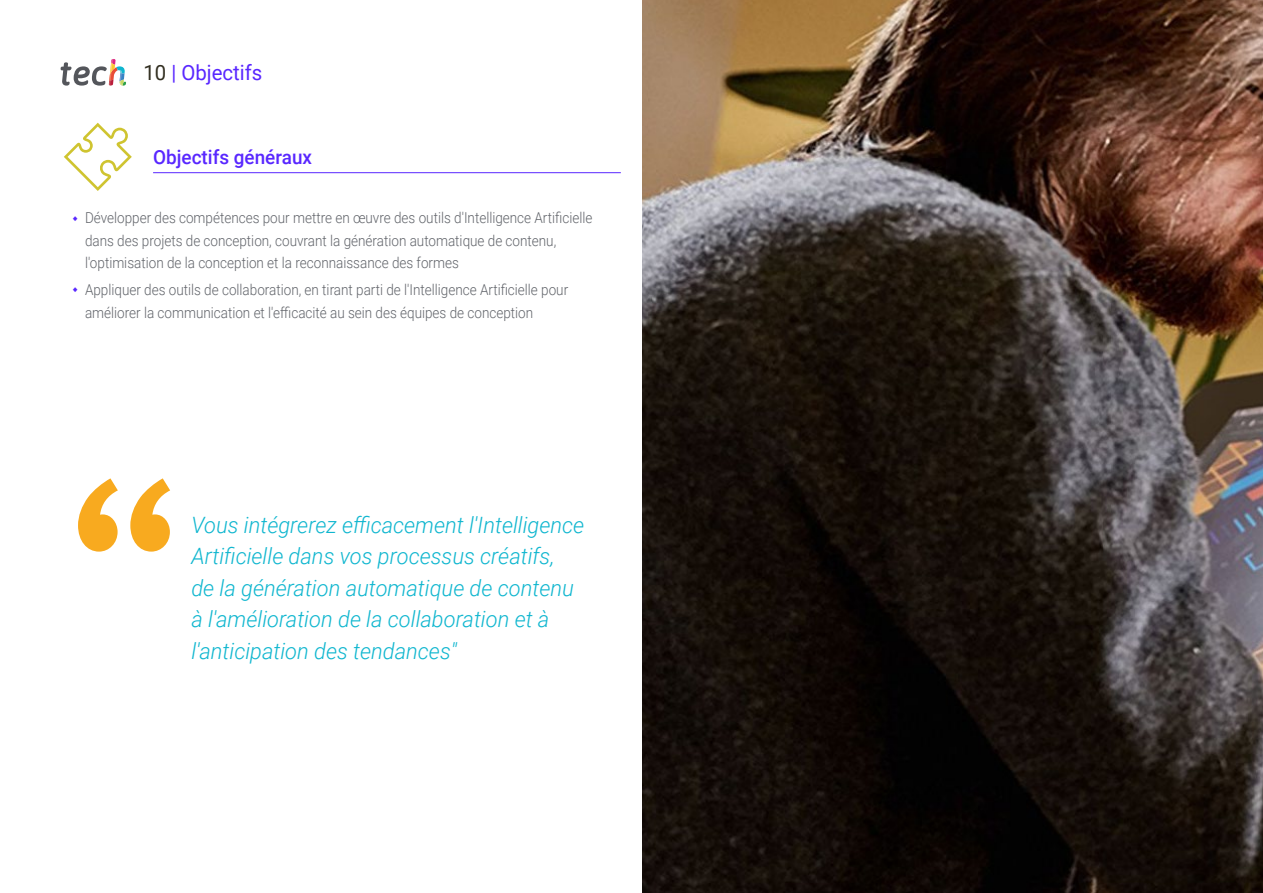
<style>
.page{position:relative;width:1263px;height:893px;background:#fff}
.page>*{position:absolute;margin:0;border:0;box-sizing:border-box;transform-origin:0 0}
.t1{font:italic 300 22.5px/31.5px "Roboto";color:#0fb6cf}
.t2{font:21px "Roboto";color:#5927ff}
.t3{font:500 19.5px "Roboto";color:#5927ff}
.t4{font:300 15px/22.5px "Roboto";color:#61646a;scale:.9 1}
.s1{color:#312e20}
</style>
<div class="page">
<hr style="left:153px;top:172px;width:468px;height:1px;background:#5927ff">
<svg style="left:64px;top:123px;width:68px;height:68px"></svg>
<img style="left:642px;top:0;width:621px;height:893px">
<svg style="left:78px;top:478px;width:92px;height:74px"></svg>
<svg style="left:61px;top:59px;width:65px;height:27px"></svg>
<h2 class="t2" style="left:144px;top:57px;width:120px"><span class="s1">10</span> | Objectifs</h2>
<h3 class="t3" style="left:153px;top:144px;width:160px">Objectifs généraux</h3>
<p class="t4" style="left:85px;top:206px;width:565px">Développer des compétences pour mettre en œuvre des outils d'Intelligence Artificielle dans des projets de conception, couvrant la génération automatique de contenu, l'optimisation de la conception et la reconnaissance des formes</p>
<p class="t4" style="left:85px;top:278px;width:538px">Appliquer des outils de collaboration, en tirant parti de l'Intelligence Artificielle pour améliorer la communication et l'efficacité au sein des équipes de conception</p>
<h1 class="t1" style="left:191px;top:508px;width:394px">Vous intégrerez efficacement l'Intelligence Artificielle dans vos processus créatifs,<br>de la génération automatique de contenu à l'amélioration de la collaboration et à l'anticipation des tendances"</h1>
</div>
